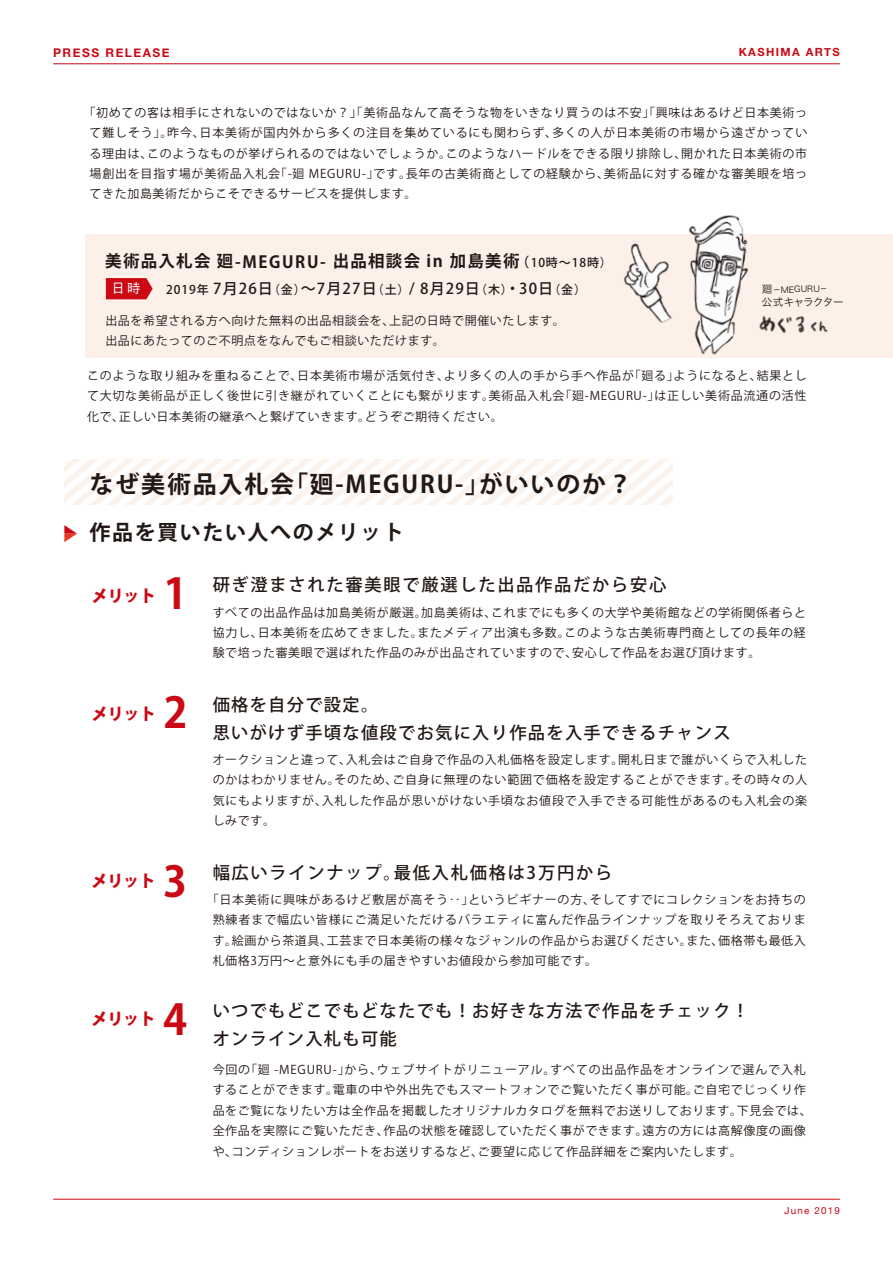
<style>
.page{position:relative;width:893px;height:1263px;background:#fff}
.page>*{position:absolute;margin:0;border:0;box-sizing:border-box;transform-origin:0 0}
.t1{font:700 42px "Koz Go Pro";color:#ca0915}
.t2{font:700 24px "Koz Go Pro";letter-spacing:.075em;color:#221815}
.t3{font:700 21px "Koz Go Pro";letter-spacing:.075em;color:#221815}
.t4{font:500 17.25px/27.6px "Koz Go Pro";letter-spacing:.075em;color:#221815}
.t5{font:500 17.25px "Koz Go Pro";letter-spacing:.1em;color:#221815}
.t6{font:700 16.5px "Koz Go Pro";letter-spacing:.075em;color:#221815}
.t7{font:800 16.5px "Koz Go Pro";letter-spacing:-.03em;color:#ca0915}
.t8{font:500 15px "Koz Go Pro";letter-spacing:.075em;color:#221815}
.t9{font:500 13.5px "Gothic BBB Pro";color:#fff}
.t10{font:12px/20.4px "Koz Go Pro";letter-spacing:.05em;color:#221815;text-align:justify}
.t11{font:700 12px "Helvetica Neue";letter-spacing:.125em;color:#ca0915}
.t12{font:700 11.25px "Helvetica Neue";letter-spacing:.125em;color:#ca0915}
.t13{font:10.5px "Hira Kaku Std W3";letter-spacing:-.06em;color:#221815}
.t14{font:9.75px "Helvetica Neue";letter-spacing:.125em;color:#ca0915}
.t15{font:8.4px "Hira Kaku Std W3";letter-spacing:-.005em;color:#221815;scale:.76 1}
.s1{font-size:13.2px}
.s2{font-weight:500;font-size:12px}
.s3{font-size:12px}
.s4{font-size:10.5px}
</style>
<div class="page">
<div style="left:86px;top:234px;width:807px;height:124px;background:#fcf0e9"></div>
<svg style="left:64px;top:460px;width:609px;height:45px"></svg>
<hr style="left:53px;top:63px;width:787px;height:1px;background:#ca0915">
<hr style="left:53px;top:1199px;width:787px;height:1px;background:#ca0915">
<svg style="left:64px;top:525px;width:13px;height:17px"></svg>
<svg style="left:106px;top:278px;width:47px;height:21px"></svg>
<img style="left:623px;top:243px;width:49px;height:80px">
<img style="left:688px;top:215px;width:61px;height:140px">
<img style="left:759px;top:315px;width:69px;height:19px">
<p class="t11" style="left:53px;top:43px;width:118px">PRESS RELEASE</p>
<p class="t12" style="left:739px;top:44px;width:103px">KASHIMA ARTS</p>
<p class="t10" style="left:90px;top:103px;width:719px;text-indent:-6px">「初めての客は相手にされないのではないか？」「美術品なんて高そうな物をいきなり買うのは不安」「興味はあるけど日本美術って難しそう」。昨今、日本美術が国内外から多くの注目を集めているにも関わらず、多くの人が日本美術の市場から遠ざかっている理由は、このようなものが挙げられるのではないでしょうか。このようなハードルをできる限り排除し、開かれた日本美術の市場創出を目指す場が美術品入札会「-廻 MEGURU-」です。長年の古美術商としての経験から、美術品に対する確かな審美眼を培ってきた加島美術だからこそできるサービスを提供します。</p>
<h3 class="t6" style="left:105px;top:250px;width:508px">美術品入札会廻-MEGURU- 出品相談会 in 加島美術<span class="s1">（</span><span class="s2">10時～18時）</span></h3>
<p class="t9" style="left:112px;top:277px;width:31px">日時</p>
<p class="t8" style="left:166px;top:279px;width:422px"><span class="s3">2019年</span> 7月26日<span class="s3">（金）</span>～7月27日<span class="s3">（土）</span>/ 8月29日<span class="s3">（木）</span>・30日<span class="s3">（金）</span></p>
<p class="t10" style="left:105px;top:310px;width:461px">出品を希望される方へ向けた無料の出品相談会を、上記の日時で開催いたします。出品にあたってのご不明点をなんでもご相談いただけます。</p>
<p class="t15" style="left:762px;top:283px;width:87px"><span class="s4">廻</span>ーMEGURUー</p>
<p class="t13" style="left:762px;top:294px;width:83px">公式キャラクター</p>
<p class="t10" style="left:87px;top:366px;width:721px">このような取り組みを重ねることで、日本美術市場が活気付き、より多くの人の手から手へ作品が「廻る」ようになると、結果として大切な美術品が正しく後世に引き継がれていくことにも繋がります。美術品入札会「廻-MEGURU-」は正しい美術品流通の活性化で、正しい日本美術の継承へと繋げていきます。どうぞご期待ください。</p>
<h2 class="t2" style="left:90px;top:469px;width:544px">なぜ美術品入札会「廻-MEGURU-」がいいのか？</h2>
<h3 class="t3" style="left:90px;top:519px;width:316px">作品を買いたい人へのメリット</h3>
<h3 class="t7" style="left:92px;top:585px;width:66px">メリット</h3>
<h1 class="t1" style="left:164px;top:566px;width:26px">1</h1>
<h3 class="t5" style="left:213px;top:574px;width:455px">研ぎ澄まされた審美眼で厳選した出品作品だから安心</h3>
<p class="t10" style="left:213px;top:602px;width:595px">すべての出品作品は加島美術が厳選。加島美術は、これまでにも多くの大学や美術館などの学術関係者らと協力し、日本美術を広めてきました。またメディア出演も多数。このような古美術専門商としての長年の経験で培った審美眼で選ばれた作品のみが出品されていますので、安心して作品をお選び頂けます。</p>
<h3 class="t7" style="left:92px;top:703px;width:66px">メリット</h3>
<h1 class="t1" style="left:164px;top:686px;width:26px">2</h1>
<h3 class="t7" style="left:91px;top:870px;width:66px">メリット</h3>
<h1 class="t1" style="left:163px;top:855px;width:26px">3</h1>
<h3 class="t4" style="left:213px;top:692px;width:519px">価格を自分で設定。<br>思いがけず手頃な値段でお気に入り作品を入手できるチャンス</h3>
<p class="t10" style="left:213px;top:749px;width:596px">オークションと違って、入札会はご自身で作品の入札価格を設定します。開札日まで誰がいくらで入札したのかはわかりません。そのため、ご自身に無理のない範囲で価格を設定することができます。その時々の人気にもよりますが、入札した作品が思いがけない手頃なお値段で入手できる可能性があるのも入札会の楽しみです。</p>
<h3 class="t5" style="left:213px;top:861px;width:401px">幅広いラインナップ。最低入札価格は3万円から</h3>
<p class="t10" style="left:213px;top:890px;width:595px;text-indent:-6px">「日本美術に興味があるけど敷居が高そう‥」というビギナーの方、そしてすでにコレクションをお持ちの熟練者まで幅広い皆様にご満足いただけるバラエティに富んだ作品ラインナップを取りそろえております。絵画から茶道具、工芸まで日本美術の様々なジャンルの作品からお選びください。また、価格帯も最低入札価格3万円～と意外にも手の届きやすいお値段から参加可能です。</p>
<h3 class="t7" style="left:91px;top:1008px;width:66px">メリット</h3>
<h1 class="t1" style="left:163px;top:993px;width:26px">4</h1>
<h3 class="t4" style="left:213px;top:998px;width:538px">いつでもどこでもどなたでも！お好きな方法で作品をチェック！オンライン入札も可能</h3>
<p class="t10" style="left:213px;top:1060px;width:601px;text-align:left">今回の「廻 -MEGURU-」から、ウェブサイトがリニューアル。すべての出品作品をオンラインで選んで入札することができます。電車の中や外出先でもスマートフォンでご覧いただく事が可能。ご自宅でじっくり作品をご覧になりたい方は全作品を掲載したオリジナルカタログを無料でお送りしております。下見会では、全作品を実際にご覧いただき、作品の状態を確認していただく事ができます。遠方の方には高解像度の画像や、コンディションレポートをお送りするなど、ご要望に応じて作品詳細をご案内いたします。</p>
<p class="t14" style="left:784px;top:1203px;width:57px">June 2019</p>
</div>
